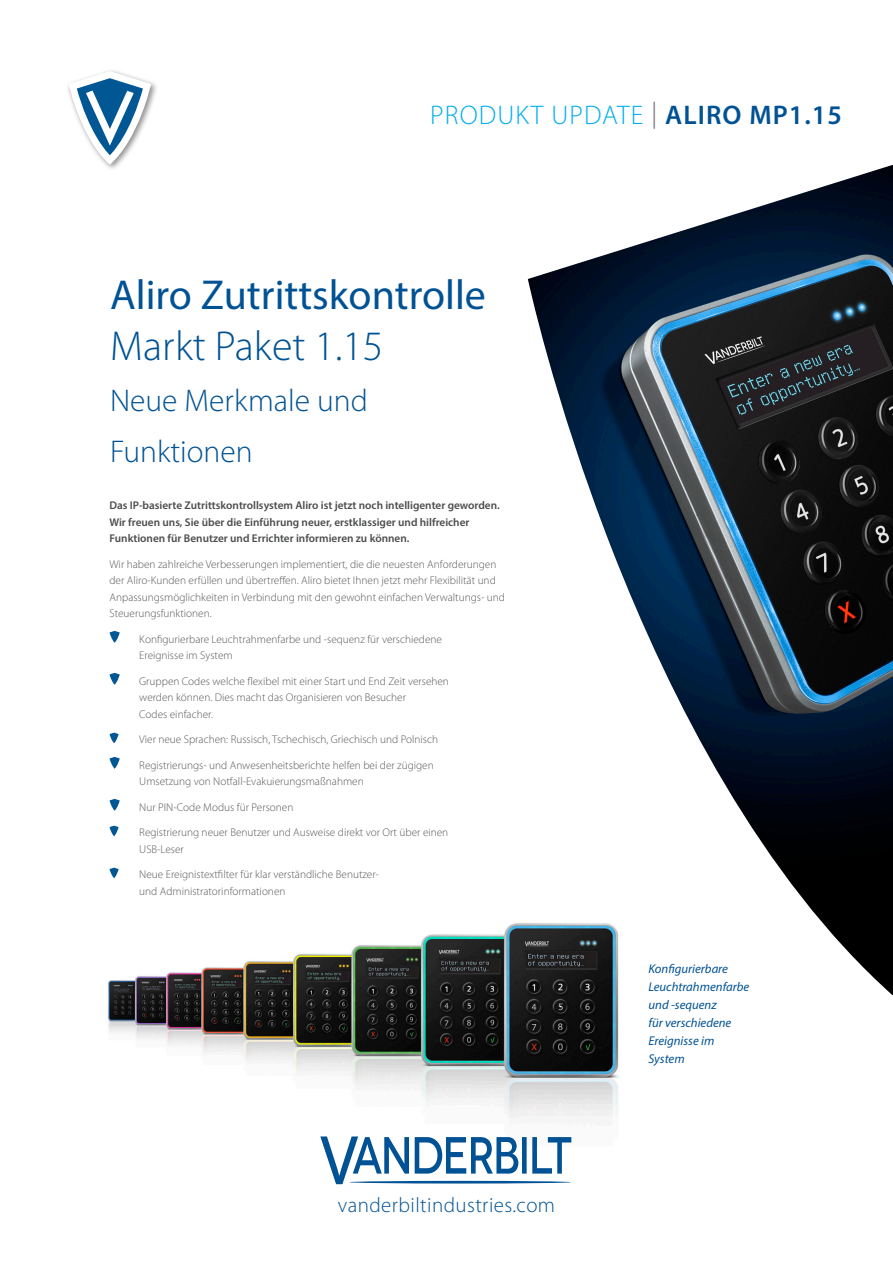
<style>
.page{position:relative;width:893px;height:1263px;background:#fff}
.page>*{position:absolute;margin:0;border:0;box-sizing:border-box;transform-origin:0 0}
.t1{font:42px "Myriad Pro";color:#005294}
.t2{font:300 42px "Myriad Pro";color:#005294}
.t3{font:300 31.5px/51px "Myriad Pro";color:#005294}
.t4{font:300 27px "Myriad Pro";letter-spacing:.04em;color:#00aeef}
.t5{font:300 21px "Myriad Pro";letter-spacing:.02em;color:#005294}
.t6{font:italic 12.75px/18px "Myriad Pro";color:#005294}
.t7{font:300 11.25px/16.5px "Myriad Pro";color:#57585a}
.t8{font:600 11.25px/16.5px "Myriad Pro";color:#4b4c4d}
.s1{color:#6c6d70}
.s2{font-weight:600;color:#005294}
</style>
<div class="page">
<img style="left:108px;top:923px;width:511px;height:220px">
<img style="left:528px;top:165px;width:365px;height:830px">
<div style="left:65px;top:68px;width:93px;height:104px;background:#231f20;opacity:.5"></div>
<svg style="left:69px;top:71px;width:82px;height:94px"></svg>
<svg style="left:110px;top:631px;width:10px;height:12px"></svg>
<svg style="left:110px;top:673px;width:10px;height:12px"></svg>
<svg style="left:110px;top:733px;width:9px;height:10px"></svg>
<svg style="left:110px;top:757px;width:10px;height:12px"></svg>
<svg style="left:110px;top:799px;width:10px;height:12px"></svg>
<svg style="left:110px;top:826px;width:9px;height:10px"></svg>
<svg style="left:110px;top:868px;width:9px;height:10px"></svg>
<svg style="left:320px;top:1136px;width:251px;height:48px"></svg>
<hr style="left:349px;top:1181px;width:222px;height:2px;background:#005294;border-radius:50%">
<p class="t4" style="left:430px;top:99px;width:413px">PRODUKT UPDATE <span class="s1">|</span> <span class="s2">ALIRO MP1.15</span></p>
<p class="t1" style="left:110px;top:269px;width:377px">Aliro Zutrittskontrolle</p>
<p class="t2" style="left:110px;top:321px;width:275px">Markt Paket 1.15</p>
<p class="t3" style="left:110px;top:375px;width:259px">Neue Merkmale und<br>Funktionen</p>
<p class="t8" style="left:110px;top:497px;width:392px">Das IP-basierte Zutrittskontrollsystem Aliro ist jetzt noch intelligenter geworden.<br>Wir freuen uns, Sie über die Einführung neuer, erstklassiger und hilfreicher<br>Funktionen für Benutzer und Errichter informieren zu können.</p>
<p class="t7" style="left:110px;top:556px;width:397px">Wir haben zahlreiche Verbesserungen implementiert, die die neuesten Anforderungen der Aliro-Kunden erfüllen und übertreffen. Aliro bietet Ihnen jetzt mehr Flexibilität und Anpassungsmöglichkeiten in Verbindung mit den gewohnt einfachen Verwaltungs- und Steuerungsfunktionen.</p>
<p class="t7" style="left:139px;top:631px;width:304px">Konfigurierbare Leuchtrahmenfarbe und -sequenz für verschiedene<br>Ereignisse im System</p>
<p class="t7" style="left:139px;top:673px;width:311px">Gruppen Codes welche flexibel mit einer Start und End Zeit versehen werden können. Dies macht das Organisieren von Besucher<br>Codes einfacher.</p>
<p class="t7" style="left:139px;top:731px;width:300px">Vier neue Sprachen: Russisch, Tschechisch, Griechisch und Polnisch</p>
<p class="t7" style="left:139px;top:757px;width:296px">Registrierungs- und Anwesenheitsberichte helfen bei der zügigen<br>Umsetzung von Notfall-Evakuierungsmaßnahmen</p>
<p class="t7" style="left:139px;top:799px;width:156px">Nur PIN-Code Modus für Personen</p>
<p class="t7" style="left:139px;top:824px;width:311px">Registrierung neuer Benutzer und Ausweise direkt vor Ort über einen<br>USB-Leser</p>
<p class="t7" style="left:139px;top:866px;width:241px">Neue Ereignistextfilter für klar verständliche Benutzer&shy;und Administratorinformationen</p>
<p class="t5" style="left:338px;top:1192px;width:219px">vanderbiltindustries.com</p>
<p class="t6" style="left:648px;top:959px;width:102px">Konfigurierbare<br>Leuchtrahmenfarbe und -sequenz<br>für verschiedene<br>Ereignisse im<br>System</p>
</div>
